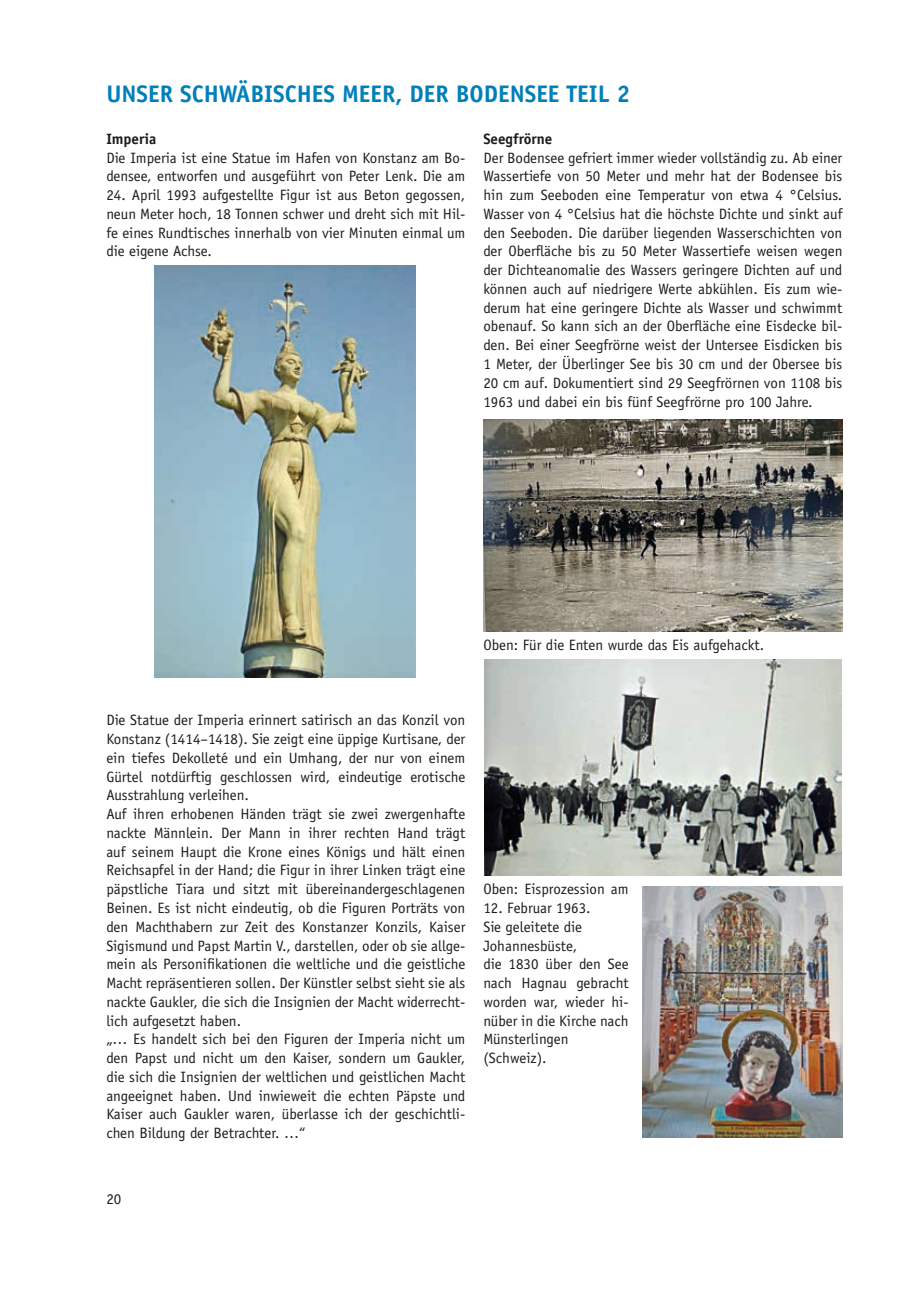
<style>
.page{position:relative;width:919px;height:1289px;background:#fff}
.page>*{position:absolute;margin:0;border:0;box-sizing:border-box;transform-origin:0 0}
.t1{font:700 24px "Officina Sans Std";color:#007fb9}
.t2{font:15px/18.8px "Officina Sans Std";color:#1d1d1b}
.t3{font:700 15px "Officina Sans Std";color:#1d1d1b}
</style>
<div class="page">
<img style="left:155px;top:265px;width:260px;height:412px">
<img style="left:483px;top:419px;width:359px;height:212px">
<img style="left:484px;top:659px;width:357px;height:216px">
<img style="left:642px;top:886px;width:200px;height:251px">
<h1 class="t1" style="left:106px;top:79px;width:525px">UNSER SCHWÄBISCHES MEER, DER BODENSEE TEIL 2</h1>
<p class="t3" style="left:106px;top:129px;width:51px">Imperia</p>
<p class="t2" style="left:106px;top:148px;width:360px">Die Imperia ist eine Statue im Hafen von Konstanz am Bo&shy;densee, entworfen und ausgeführt von Peter Lenk. Die am</p>
<p class="t2" style="left:106px;top:186px;width:360px;text-align:justify">24. April 1993 aufgestellte Figur ist aus Beton gegossen, neun Meter hoch, 18 Tonnen schwer und dreht sich mit Hil&shy;fe eines Rundtisches innerhalb von vier Minuten einmal um die eigene Achse.</p>
<p class="t3" style="left:483px;top:129px;width:70px">Seegfrörne</p>
<p class="t2" style="left:483px;top:148px;width:360px;text-align:justify">Der Bodensee gefriert immer wieder vollständig zu. Ab einer Wassertiefe von 50 Meter und mehr hat der Bodensee bis hin zum Seeboden eine Temperatur von etwa 4 °Celsius.<br>Wasser von 4 °Celsius hat die höchste Dichte und sinkt auf den Seeboden. Die darüber liegenden Wasserschichten von der Oberfläche bis zu 50 Meter Wassertiefe weisen wegen der Dichteanomalie des Wassers geringere Dichten auf und können auch auf niedrigere Werte abkühlen. Eis zum wie&shy;derum hat eine geringere Dichte als Wasser und schwimmt obenauf. So kann sich an der Oberfläche eine Eisdecke bil&shy;den. Bei einer Seegfrörne weist der Untersee Eisdicken bis 1 Meter, der Überlinger See bis 30 cm und der Obersee bis 20 cm auf. Dokumentiert sind 29 Seegfrörnen von 1108 bis 1963 und dabei ein bis fünf Seegfrörne pro 100 Jahre.</p>
<p class="t2" style="left:483px;top:636px;width:282px">Oben: Für die Enten wurde das Eis aufgehackt.</p>
<p class="t2" style="left:106px;top:711px;width:360px">Die Statue der Imperia erinnert satirisch an das Konzil von Konstanz (1414–1418). Sie zeigt eine üppige Kurtisane, der ein tiefes Dekolleté und ein Umhang, der nur von einem Gürtel notdürftig geschlossen wird, eindeutige erotische Ausstrahlung verleihen.<br>Auf ihren erhobenen Händen trägt sie zwei zwergenhafte nackte Männlein. Der Mann in ihrer rechten Hand trägt auf seinem Haupt die Krone eines Königs und hält einen Reichsapfel in der Hand; die Figur in ihrer Linken trägt eine päpstliche Tiara und sitzt mit übereinandergeschlagenen Beinen. Es ist nicht eindeutig, ob die Figuren Porträts von den Machthabern zur Zeit des Konstanzer Konzils, Kaiser Sigismund und Papst Martin V., darstellen, oder ob sie allge&shy;mein als Personifikationen die weltliche und die geistliche Macht repräsentieren sollen. Der Künstler selbst sieht sie als nackte Gaukler, die sich die Insignien der Macht widerrecht&shy;lich aufgesetzt haben.<br>„… Es handelt sich bei den Figuren der Imperia nicht um den Papst und nicht um den Kaiser, sondern um Gaukler, die sich die Insignien der weltlichen und geistlichen Macht angeeignet haben. Und inwieweit die echten Päpste und Kaiser auch Gaukler waren, überlasse ich der geschichtli&shy;chen Bildung der Betrachter. …“</p>
<p class="t2" style="left:483px;top:879px;width:147px">Oben: Eisprozession am</p>
<p class="t2" style="left:483px;top:898px;width:147px">12. Februar 1963.<br>Sie geleitete die<br>Johannesbüste,<br>die 1830 über den See nach Hagnau gebracht worden war, wieder hi&shy;nüber in die Kirche nach<br>Münsterlingen (Schweiz).</p>
<p class="t2" style="left:106px;top:1189px;width:16px">20</p>
</div>
